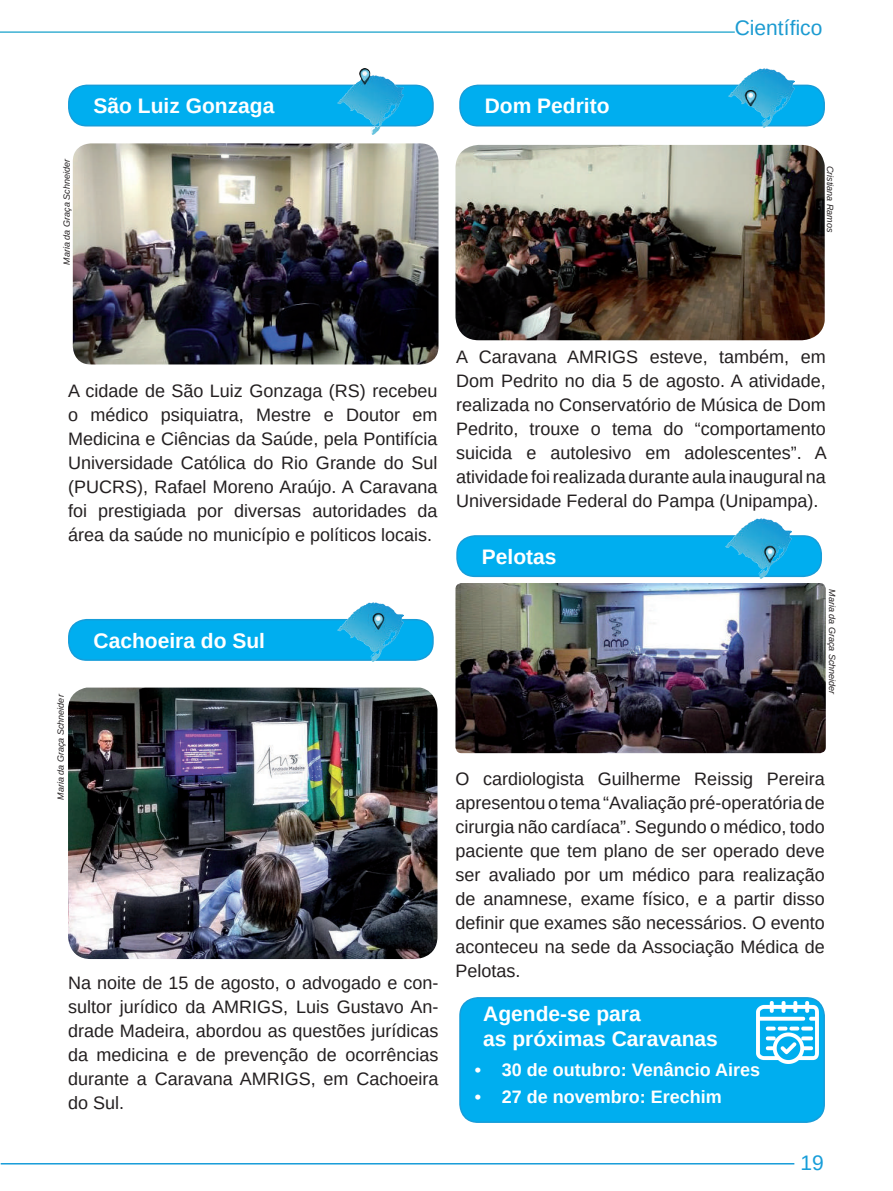
<style>
.page{position:relative;width:893px;height:1191px;background:#fff}
.page>*{position:absolute;margin:0;border:0;box-sizing:border-box;transform-origin:0 0}
.t1{font:700 21px/25.2px "Liberation Sans";color:#fff}
.t2{font:21px "Liberation Sans";color:#1c9bd1}
.t3{font:21px "Liberation Sans";color:#179dd9}
.t4{font:18px/24px "Liberation Sans";color:#231f20;text-align:justify}
.t5{font:700 18px "Liberation Sans";color:#fff}
.t6{font:italic 9px "Liberation Sans";color:#231f20}
</style>
<div class="page">
<hr style="left:0;top:31px;width:735px;height:2px;background:#3db1d3">
<div style="left:460px;top:997px;width:364px;height:125px;background:#00aeef;border-radius:18px"></div>
<div style="left:459px;top:997px;width:366px;height:126px;border:2px solid #179dd9;border-radius:18px"></div>
<img style="left:757px;top:1001px;width:62px;height:62px">
<div style="left:69px;top:85px;width:364px;height:41px;background:#00aeef;border-radius:18px"></div>
<div style="left:68px;top:85px;width:366px;height:41px;border:2px solid #179dd9;border-radius:18px"></div>
<img style="left:337px;top:68px;width:66px;height:66px">
<img style="left:73px;top:143px;width:365px;height:221px">
<div style="left:460px;top:85px;width:364px;height:41px;background:#00aeef;border-radius:18px"></div>
<div style="left:459px;top:85px;width:366px;height:41px;border:2px solid #179dd9;border-radius:18px"></div>
<img style="left:728px;top:68px;width:66px;height:59px">
<img style="left:455px;top:145px;width:370px;height:195px">
<div style="left:69px;top:619px;width:364px;height:41px;background:#00aeef;border-radius:18px"></div>
<div style="left:68px;top:619px;width:366px;height:42px;border:2px solid #179dd9;border-radius:18px"></div>
<img style="left:337px;top:602px;width:66px;height:60px">
<img style="left:68px;top:687px;width:369px;height:272px">
<div style="left:457px;top:536px;width:364px;height:40px;background:#00aeef;border-radius:18px"></div>
<div style="left:456px;top:535px;width:366px;height:42px;border:2px solid #179dd9;border-radius:18px"></div>
<img style="left:725px;top:518px;width:66px;height:60px">
<img style="left:455px;top:583px;width:371px;height:170px">
<hr style="left:1px;top:1163px;width:793px;height:1px;background:#179dd9">
<p class="t6" style="left:61px;top:264px;width:107px;rotate:-90deg">Maria da Graça Schneider</p>
<p class="t1" style="left:94px;top:94px;width:182px">São Luiz Gonzaga</p>
<p class="t1" style="left:485px;top:94px;width:126px">Dom Pedrito</p>
<p class="t2" style="left:735px;top:15px;width:89px">Científico</p>
<p class="t6" style="left:836px;top:166px;width:68px;rotate:90deg">Cristiana Ramos</p>
<p class="t4" style="left:68px;top:379px;width:371px">A cidade de São Luiz Gonzaga (RS) recebeu o médico psiquiatra, Mestre e Doutor em Medicina e Ciências da Saúde, pela Pontifícia Universidade Católica do Rio Grande do Sul (PUCRS), Rafael Moreno Araújo. A Caravana foi prestigiada por diversas autoridades da área da saúde no município e políticos locais.</p>
<p class="t6" style="left:55px;top:799px;width:107px;rotate:-90deg">Maria da Graça Schneider</p>
<p class="t1" style="left:94px;top:628px;width:173px">Cachoeira do Sul</p>
<p class="t4" style="left:68px;top:971px;width:372px">Na noite de 15 de agosto, o advogado e con&shy;sultor jurídico da AMRIGS, Luis Gustavo An&shy;drade Madeira, abordou as questões jurídicas da medicina e de prevenção de ocorrências durante a Caravana AMRIGS, em Cachoeira do Sul.</p>
<p class="t4" style="left:456px;top:345px;width:372px">A Caravana AMRIGS esteve, também, em Dom Pedrito no dia 5 de agosto. A atividade, realizada no Conservatório de Música de Dom Pedrito, trouxe o tema do “comportamento suicida e autolesivo em adolescentes”. A atividade foi realizada durante aula inaugural na Universidade Federal do Pampa (Unipampa).</p>
<p class="t1" style="left:482px;top:544px;width:76px">Pelotas</p>
<p class="t6" style="left:838px;top:589px;width:107px;rotate:90deg">Maria da Graça Schneider</p>
<p class="t4" style="left:455px;top:767px;width:371px">O cardiologista Guilherme Reissig Pereira apresentou o tema “Avaliação pré-operatória de cirurgia não cardíaca”. Segundo o médico, todo paciente que tem plano de ser operado deve ser avaliado por um médico para realização de anamnese, exame físico, e a partir disso definir que exames são necessários. O evento aconteceu na sede da Associação Médica de Pelotas.</p>
<p class="t1" style="left:483px;top:1001px;width:236px">Agende-se para<br>as próximas Caravanas</p>
<p class="t5" style="left:475px;top:1057px;width:287px">• 30 de outubro: Venâncio Aires</p>
<p class="t5" style="left:475px;top:1084px;width:249px">• 27 de novembro: Erechim</p>
<p class="t3" style="left:801px;top:1149px;width:25px">19</p>
</div>
